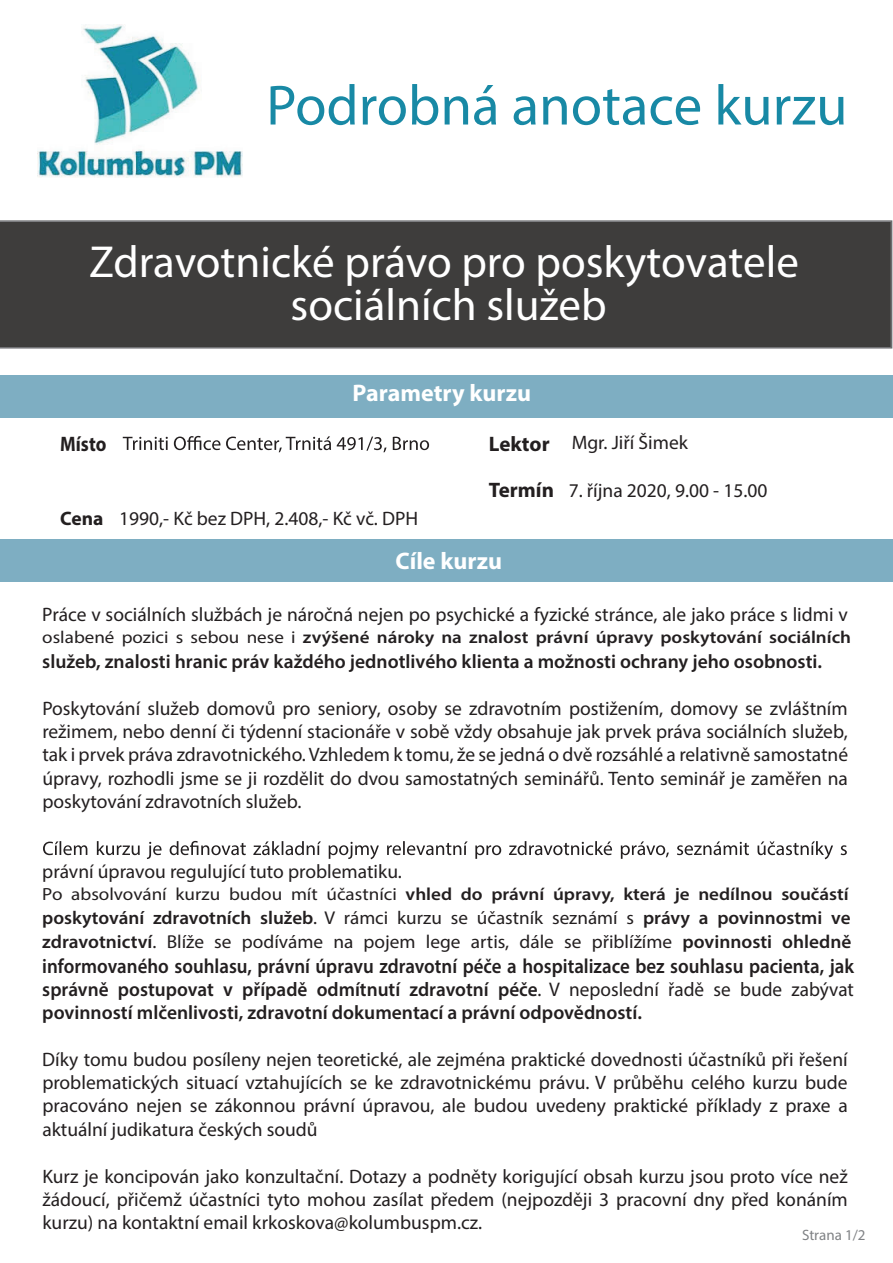
<style>
.page{position:relative;width:893px;height:1263px;background:#fff}
.page>*{position:absolute;margin:0;border:0;box-sizing:border-box;transform-origin:0 0}
.t1{font:57px "Myriad Pro";color:#1889a5}
.t2{font:45px/43.5px "Myriad Pro";color:#fff;text-align:center}
.t3{font:700 24px "Myriad Pro";color:#fff}
.t4{font:700 21px "Myriad Pro";color:#231f20}
.t5{font:700 21px "Myriad Pro";color:#231f20;scale:.88 1}
.t6{font:600 20.4px "Myriad Pro";color:#231f20;scale:.92 1}
.t7{font:600 19.8px "Myriad Pro";color:#231f20}
.t8{font:19.5px/23.4px "Myriad Pro";color:#231f20;text-align:justify}
.t9{font:600 19.5px "Myriad Pro";color:#231f20}
.t10{font:18.75px "Myriad Pro";color:#231f20}
.t11{font:600 18.6px "Myriad Pro";color:#231f20}
.t12{font:600 17.55px "Myriad Pro";color:#231f20;scale:1.09 1}
.t13{font:600 17.25px "Myriad Pro";color:#231f20;scale:1.1 1}
.t14{font:15px "Myriad Pro";color:#808285}
.s1{font-weight:700}
.s2{font-weight:400}
.s3{font-weight:600}
</style>
<div class="page">
<div style="left:0;top:220px;width:892px;height:129px;background:#3e3d3c"></div>
<div style="left:0;top:376px;width:893px;height:42px;background:#7eaec2"></div>
<div style="left:0;top:539px;width:893px;height:42px;background:#7eaec2"></div>
<svg style="left:43px;top:841px;width:804px;height:18px"></svg>
<img style="left:38px;top:24px;width:204px;height:153px">
<svg style="left:123px;top:436px;width:306px;height:16px"></svg>
<h1 class="t1" style="left:266px;top:70px;width:583px">Podrobná anotace kurzu</h1>
<h2 class="t2" style="left:89px;top:239px;width:711px">Zdravotnické právo pro poskytovatele sociálních služeb</h2>
<p class="t3" style="left:353px;top:378px;width:180px">Parametry kurzu</p>
<p class="t5" style="left:60px;top:430px;width:54px">Místo</p>
<p class="t4" style="left:489px;top:430px;width:62px">Lektor</p>
<p class="t4" style="left:489px;top:477px;width:67px">Termín</p>
<p class="t8" style="left:60px;top:506px;width:359px"><span class="s1">Cena</span> 1990,- Kč bez DPH, 2.408,- Kč vč. DPH</p>
<p class="t3" style="left:396px;top:545px;width:108px">Cíle kurzu</p>
<p class="t8" style="left:572px;top:431px;width:118px">Mgr. Jiří Šimek</p>
<p class="t8" style="left:569px;top:479px;width:200px">7. října 2020, 9.00 - 15.00</p>
<p class="t8" style="left:42px;top:602px;width:807px">Práce v sociálních službách je náročná nejen po psychické a fyzické stránce, ale jako práce s lidmi v</p>
<p class="t13" style="left:42px;top:626px;width:737px"><span class="s2">oslabené pozici s sebou nese i</span> zvýšené nároky na znalost právní úpravy poskytování sociálních</p>
<p class="t9" style="left:42px;top:649px;width:781px">služeb, znalosti hranic práv každého jednotlivého klienta a možnosti ochrany jeho osobnosti.</p>
<p class="t8" style="left:42px;top:696px;width:807px">Poskytování služeb domovů pro seniory, osoby se zdravotním postižením, domovy se zvláštním režimem, nebo denní či týdenní stacionáře v sobě vždy obsahuje jak prvek práva sociálních služeb, tak i prvek práva zdravotnického. Vzhledem k tomu, že se jedná o dvě rozsáhlé a relativně samostatné úpravy, rozhodli jsme se ji rozdělit do dvou samostatných seminářů. Tento seminář je zaměřen na poskytování zdravotních služeb.</p>
<p class="t8" style="left:42px;top:860px;width:361px">právní úpravou regulující tuto problematiku.</p>
<p class="t12" style="left:42px;top:883px;width:741px"><span class="s2">Po absolvování kurzu budou mít účastníci</span> vhled do právní úpravy, která je nedílnou součástí</p>
<p class="t11" style="left:42px;top:906px;width:810px">poskytování zdravotních služeb<span class="s2">. V rámci kurzu se účastník seznámí s</span> právy a povinnostmi ve</p>
<p class="t10" style="left:42px;top:930px;width:810px"><span class="s3">zdravotnictví</span>. Blíže se podíváme na pojem lege artis, dále se přiblížíme <span class="s3">povinnosti ohledně</span></p>
<p class="t6" style="left:42px;top:953px;width:884px">informovaného souhlasu, právní úpravu zdravotní péče a hospitalizace bez souhlasu pacienta, jak</p>
<p class="t7" style="left:42px;top:976px;width:813px">správně postupovat v případě odmítnutí zdravotní péče<span class="s2">. V neposlední řadě se bude zabývat</span></p>
<p class="t9" style="left:42px;top:1000px;width:601px">povinností mlčenlivosti, zdravotní dokumentací a právní odpovědností.</p>
<p class="t8" style="left:42px;top:1047px;width:807px">Díky tomu budou posíleny nejen teoretické, ale zejména praktické dovednosti účastníků při řešení problematických situací vztahujících se ke zdravotnickému právu. V průběhu celého kurzu bude pracováno nejen se zákonnou právní úpravou, ale budou uvedeny praktické příklady z praxe a aktuální judikatura českých soudů</p>
<p class="t8" style="left:42px;top:1164px;width:807px">Kurz je koncipován jako konzultační. Dotazy a podněty korigující obsah kurzu jsou proto více než žádoucí, přičemž účastníci tyto mohou zasílat předem (nejpozději 3 pracovní dny před konáním kurzu) na kontaktní email krkoskova@kolumbuspm.cz.</p>
<p class="t14" style="left:802px;top:1225px;width:65px">Strana 1/2</p>
</div>
